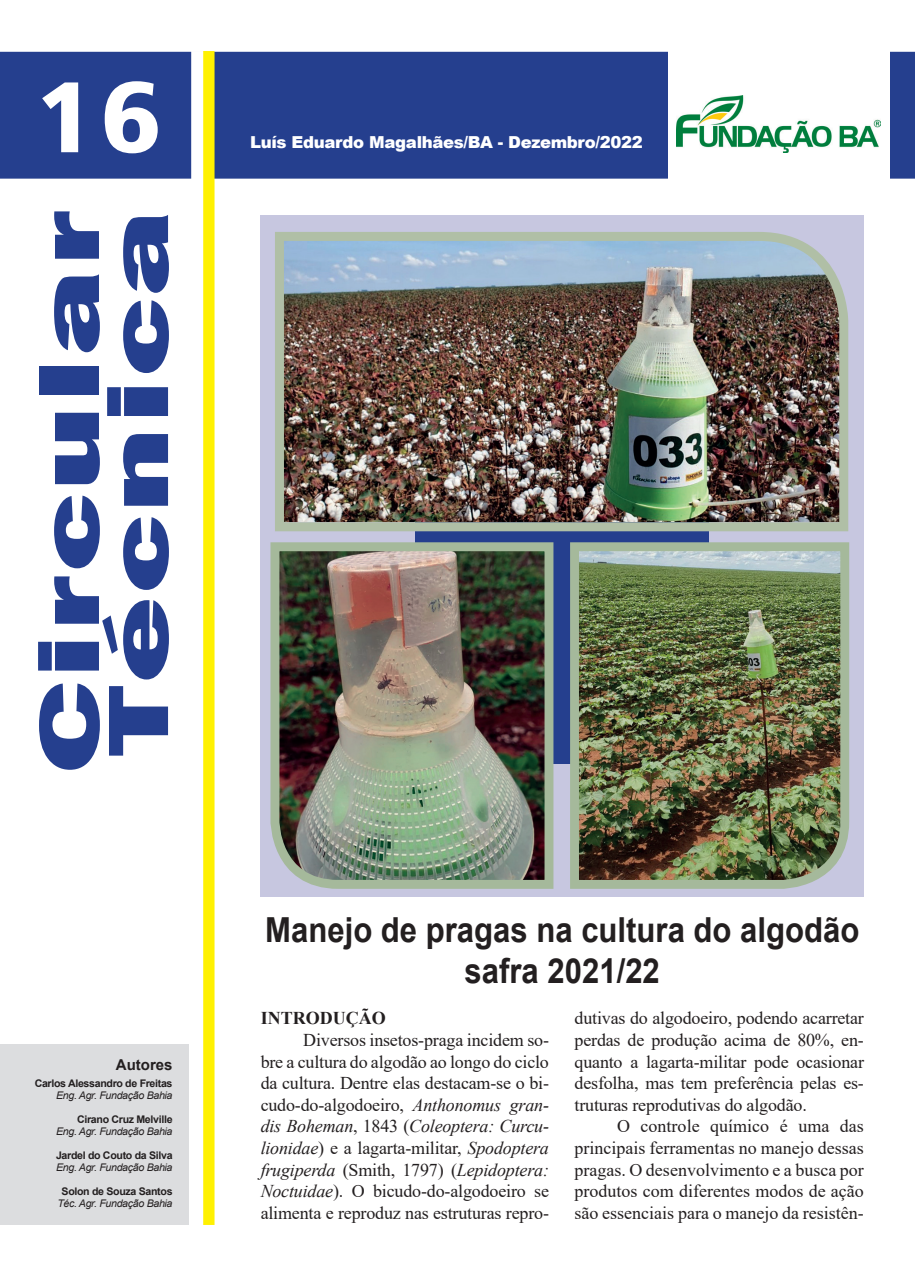
<style>
.page{position:relative;width:915px;height:1276px;background:#fff}
.page>*{position:absolute;margin:0;border:0;box-sizing:border-box;transform-origin:0 0}
.t1{font:100.5px "Humanist 777 BT Black Condensed B";color:#fff;scale:1.18 1}
.t2{font:800 88.5px "Franklin Gothic";letter-spacing:.02em;color:#253f8e;scale:1.67 1}
.t3{font:700 34.5px/41.4px "Arial";color:#231f20;text-align:center;scale:.9 1}
.t4{font:18px/21.6px "Times New Roman";letter-spacing:-.01em;color:#231f20;text-align:justify}
.t5{font:700 18px "Times New Roman";color:#231f20}
.t6{font:900 16.5px "Arial";letter-spacing:-.02em;color:#fff}
.t7{font:700 15px "Arial";color:#231f20}
.t8{font:italic 10.5px "Arial";letter-spacing:-.03em;color:#231f20}
.t9{font:700 10.5px "Arial";letter-spacing:-.03em;color:#231f20}
.s1{font-style:italic}
</style>
<div class="page">
<div style="left:260px;top:215px;width:603px;height:682px;background:#c7c7e0"></div>
<div style="left:415px;top:482px;width:293px;height:282px;background:#253f8e"></div>
<div style="left:0;top:1044px;width:188px;height:181px;background:#dcdddf"></div>
<div style="left:0;top:52px;width:914px;height:127px;background:#253f8e"></div>
<div style="left:667px;top:42px;width:222px;height:152px;background:#fff"></div>
<img style="left:676px;top:96px;width:203px;height:56px">
<svg style="left:203px;top:51px;width:11px;height:1174px;background:#fef105"></svg>
<div style="left:191px;top:51px;width:12px;height:1174px;background:#fff"></div>
<img style="left:275px;top:232px;width:574px;height:304px">
<img style="left:270px;top:542px;width:284px;height:347px">
<img style="left:570px;top:538px;width:280px;height:351px">
<p class="t1" style="left:36px;top:53px;width:108px">16</p>
<p class="t2" style="left:12px;top:774px;width:339px;rotate:-90deg">Circular</p>
<p class="t2" style="left:81px;top:755px;width:328px;rotate:-90deg">Técnica</p>
<p class="t7" style="left:116px;top:1054px;width:58px">Autores</p>
<p class="t9" style="left:35px;top:1076px;width:139px">Carlos Alessandro de Freitas</p>
<p class="t8" style="left:56px;top:1088px;width:118px">Eng. Agr. Fundação Bahia</p>
<p class="t9" style="left:77px;top:1112px;width:97px">Cirano Cruz Melville</p>
<p class="t8" style="left:56px;top:1124px;width:118px">Eng. Agr. Fundação Bahia</p>
<p class="t9" style="left:56px;top:1148px;width:118px">Jardel do Couto da Silva</p>
<p class="t8" style="left:56px;top:1160px;width:118px">Eng. Agr. Fundação Bahia</p>
<p class="t9" style="left:62px;top:1184px;width:112px">Solon de Souza Santos</p>
<p class="t8" style="left:57px;top:1196px;width:117px">Téc. Agr. Fundação Bahia</p>
<p class="t6" style="left:250px;top:130px;width:394px">Luís Eduardo Magalhães/BA - Dezembro/2022</p>
<p class="t3" style="left:265px;top:909px;width:661px">Manejo de pragas na cultura do algodão safra 2021/22</p>
<p class="t5" style="left:260px;top:1005px;width:126px">INTRODUÇÃO</p>
<p class="t4" style="left:260px;top:1028px;width:290px;text-indent:43px">Diversos insetos-praga incidem so&shy;bre a cultura do algodão ao longo do ciclo da cultura. Dentre elas destacam-se o bi&shy;cudo-do-algodoeiro, <span class="s1">Anthonomus gran&shy;dis Boheman</span>, 1843 (<span class="s1">Coleoptera: Curcu&shy;lionidae</span>) e a lagarta-militar, <span class="s1">Spodoptera frugiperda</span> (Smith, 1797) (<span class="s1">Lepidoptera:<br>Noctuidae</span>). O bicudo-do-algodoeiro se alimenta e reproduz nas estruturas repro-</p>
<p class="t4" style="left:574px;top:1007px;width:291px">dutivas do algodoeiro, podendo acarretar perdas de produção acima de 80%, en&shy;quanto a lagarta-militar pode ocasionar desfolha, mas tem preferência pelas es&shy;truturas reprodutivas do algodão.</p>
<p class="t4" style="left:574px;top:1115px;width:291px;text-indent:43px">O controle químico é uma das principais ferramentas no manejo dessas pragas. O desenvolvimento e a busca por produtos com diferentes modos de ação são essenciais para o manejo da resistên-</p>
</div>
